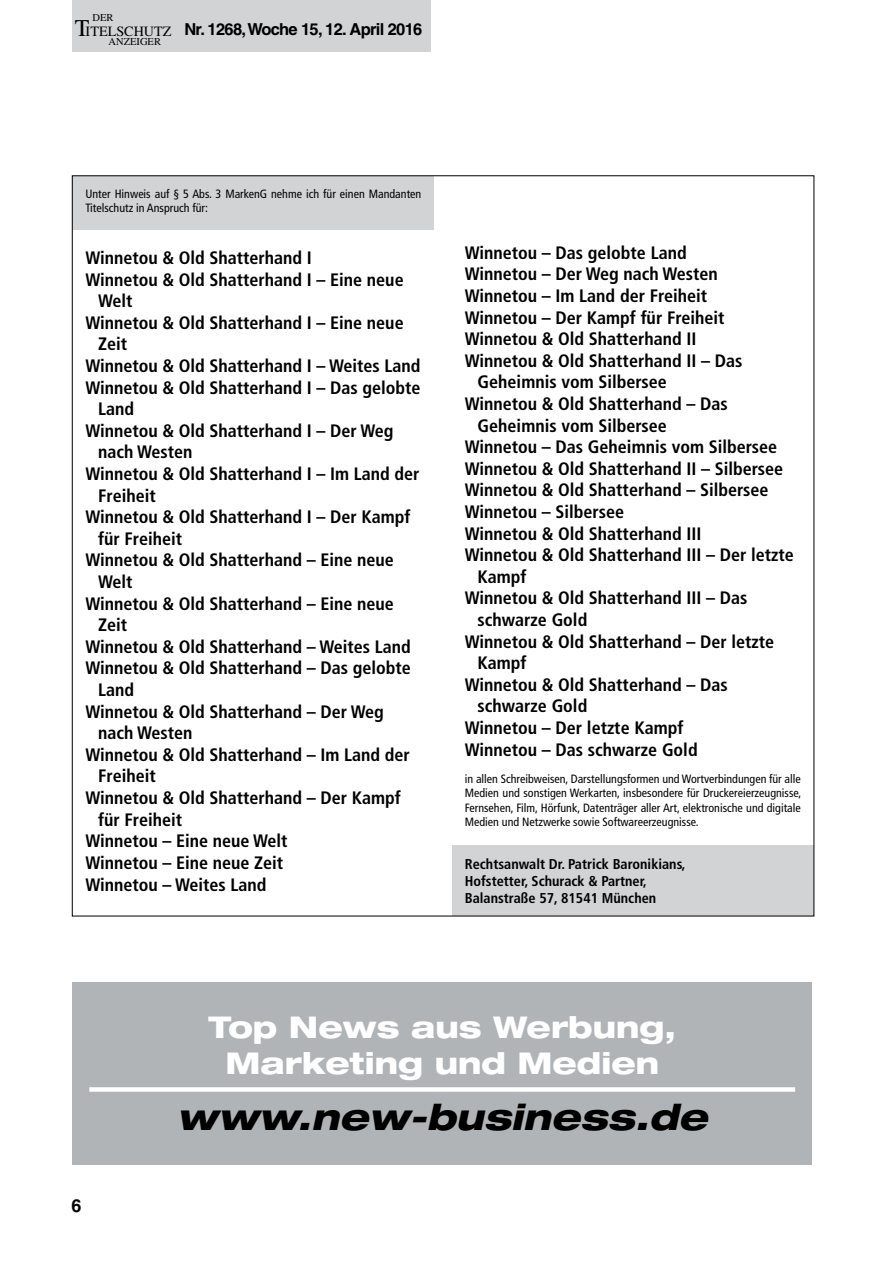
<style>
.page{position:relative;width:893px;height:1263px;background:#fff}
.page>*{position:absolute;margin:0;border:0;box-sizing:border-box;transform-origin:0 0}
.t1{font:italic 800 expanded 36px "Helvetica Neue";color:#000}
.t2{font:800 expanded 30px/36px "Helvetica Neue";color:#fff;text-align:center}
.t3{font:700 condensed 18px "Frutiger";color:#000}
.t4{font:700 18px "Helvetica";color:#000}
.t5{font:700 16.5px "Helvetica";letter-spacing:-.04em;color:#000}
.t6{font:700 condensed 14.25px/17.1px "Frutiger";color:#000}
.t7{font:14.25px "Times";color:#000}
.t8{font:condensed 12px/14.4px "Frutiger";color:#000}
.t9{font:10.5px "Times";color:#000}
.s1{font-size:24px}
</style>
<div class="page">
<div style="left:72px;top:0;width:359px;height:51px;background:#d1d3d4"></div>
<div style="left:73px;top:176px;width:361px;height:54px;background:#d1d3d4"></div>
<div style="left:452px;top:845px;width:361px;height:70px;background:#d1d3d4"></div>
<div style="left:72px;top:982px;width:740px;height:183px;background:#b1b4b6"></div>
<div style="left:89px;top:1087px;width:706px;height:5px;background:#fff"></div>
<p class="t9" style="left:93px;top:12px;width:22px">DER</p>
<p class="t7" style="left:75px;top:23px;width:98px"><span class="s1">T</span>ITELSCHUTZ</p>
<p class="t9" style="left:109px;top:35px;width:54px">ANZEIGER</p>
<p class="t5" style="left:184px;top:20px;width:240px">Nr. 1268, Woche 15, 12. April 2016</p>
<p class="t8" style="left:85px;top:187px;width:337px">Unter Hinweis auf § 5 Abs. 3 MarkenG nehme ich für einen Mandanten<br>Titelschutz in Anspruch für:</p>
<p class="t3" style="left:85px;top:247px;width:228px">Winnetou &amp; Old Shatterhand I</p>
<p class="t3" style="left:85px;top:269px;width:320px">Winnetou &amp; Old Shatterhand I – Eine neue</p>
<p class="t3" style="left:98px;top:290px;width:36px">Welt</p>
<p class="t3" style="left:85px;top:312px;width:320px">Winnetou &amp; Old Shatterhand I – Eine neue</p>
<p class="t3" style="left:98px;top:333px;width:31px">Zeit</p>
<p class="t3" style="left:85px;top:355px;width:337px">Winnetou &amp; Old Shatterhand I – Weites Land</p>
<p class="t3" style="left:85px;top:377px;width:337px">Winnetou &amp; Old Shatterhand I – Das gelobte</p>
<p class="t3" style="left:98px;top:398px;width:37px">Land</p>
<p class="t3" style="left:85px;top:420px;width:310px">Winnetou &amp; Old Shatterhand I – Der Weg</p>
<p class="t3" style="left:98px;top:441px;width:96px">nach Westen</p>
<p class="t3" style="left:85px;top:463px;width:336px">Winnetou &amp; Old Shatterhand I – Im Land der</p>
<p class="t3" style="left:98px;top:485px;width:59px">Freiheit</p>
<p class="t3" style="left:85px;top:506px;width:327px">Winnetou &amp; Old Shatterhand I – Der Kampf</p>
<p class="t3" style="left:98px;top:528px;width:85px">für Freiheit</p>
<p class="t3" style="left:85px;top:549px;width:310px">Winnetou &amp; Old Shatterhand – Eine neue</p>
<p class="t3" style="left:98px;top:571px;width:36px">Welt</p>
<p class="t3" style="left:85px;top:593px;width:310px">Winnetou &amp; Old Shatterhand – Eine neue</p>
<p class="t3" style="left:98px;top:614px;width:31px">Zeit</p>
<p class="t3" style="left:85px;top:636px;width:327px">Winnetou &amp; Old Shatterhand – Weites Land</p>
<p class="t3" style="left:85px;top:657px;width:327px">Winnetou &amp; Old Shatterhand – Das gelobte</p>
<p class="t3" style="left:98px;top:679px;width:37px">Land</p>
<p class="t3" style="left:85px;top:701px;width:300px">Winnetou &amp; Old Shatterhand – Der Weg</p>
<p class="t3" style="left:98px;top:722px;width:96px">nach Westen</p>
<p class="t3" style="left:85px;top:744px;width:326px">Winnetou &amp; Old Shatterhand – Im Land der</p>
<p class="t3" style="left:98px;top:765px;width:59px">Freiheit</p>
<p class="t3" style="left:85px;top:787px;width:317px">Winnetou &amp; Old Shatterhand – Der Kampf</p>
<p class="t3" style="left:98px;top:809px;width:85px">für Freiheit</p>
<p class="t3" style="left:85px;top:830px;width:204px">Winnetou – Eine neue Welt</p>
<p class="t3" style="left:85px;top:852px;width:199px">Winnetou – Eine neue Zeit</p>
<p class="t3" style="left:85px;top:873px;width:182px">Winnetou – Weites Land</p>
<p class="t3" style="left:465px;top:242px;width:223px">Winnetou – Das gelobte Land</p>
<p class="t3" style="left:465px;top:263px;width:254px">Winnetou – Der Weg nach Westen</p>
<p class="t3" style="left:465px;top:285px;width:244px">Winnetou – Im Land der Freiheit</p>
<p class="t3" style="left:465px;top:307px;width:261px">Winnetou – Der Kampf für Freiheit</p>
<p class="t3" style="left:465px;top:328px;width:233px">Winnetou &amp; Old Shatterhand II</p>
<p class="t3" style="left:465px;top:350px;width:279px">Winnetou &amp; Old Shatterhand II – Das</p>
<p class="t3" style="left:478px;top:371px;width:191px">Geheimnis vom Silbersee</p>
<p class="t3" style="left:465px;top:393px;width:264px">Winnetou &amp; Old Shatterhand – Das</p>
<p class="t3" style="left:478px;top:415px;width:191px">Geheimnis vom Silbersee</p>
<p class="t3" style="left:465px;top:436px;width:314px">Winnetou – Das Geheimnis vom Silbersee</p>
<p class="t3" style="left:465px;top:458px;width:320px">Winnetou &amp; Old Shatterhand II – Silbersee</p>
<p class="t3" style="left:465px;top:479px;width:305px">Winnetou &amp; Old Shatterhand – Silbersee</p>
<p class="t3" style="left:465px;top:501px;width:161px">Winnetou – Silbersee</p>
<p class="t3" style="left:465px;top:523px;width:238px">Winnetou &amp; Old Shatterhand III</p>
<p class="t3" style="left:465px;top:544px;width:330px">Winnetou &amp; Old Shatterhand III – Der letzte</p>
<p class="t3" style="left:478px;top:566px;width:50px">Kampf</p>
<p class="t3" style="left:465px;top:587px;width:284px">Winnetou &amp; Old Shatterhand III – Das</p>
<p class="t3" style="left:478px;top:609px;width:111px">schwarze Gold</p>
<p class="t3" style="left:465px;top:631px;width:311px">Winnetou &amp; Old Shatterhand – Der letzte</p>
<p class="t3" style="left:478px;top:652px;width:50px">Kampf</p>
<p class="t3" style="left:465px;top:674px;width:264px">Winnetou &amp; Old Shatterhand – Das</p>
<p class="t3" style="left:478px;top:695px;width:111px">schwarze Gold</p>
<p class="t3" style="left:465px;top:717px;width:220px">Winnetou – Der letzte Kampf</p>
<p class="t3" style="left:465px;top:739px;width:234px">Winnetou – Das schwarze Gold</p>
<p class="t8" style="left:465px;top:771px;width:338px;text-align:justify">in allen Schreibweisen, Darstellungsformen und Wortverbindungen für alle Medien und sonstigen Werkarten, insbesondere für Druckereierzeugnisse, Fernsehen, Film, Hörfunk, Datenträger aller Art, elektronische und digitale Medien und Netzwerke sowie Softwareerzeugnisse.</p>
<p class="t6" style="left:465px;top:855px;width:222px">Rechtsanwalt Dr. Patrick Baronikians,<br>Hofstetter, Schurack &amp; Partner,<br>Balanstraße 57, 81541 München</p>
<p class="t4" style="left:71px;top:1194px;width:12px">6</p>
<h2 class="t2" style="left:208px;top:1009px;width:469px">Top News aus Werbung,<br>Marketing und Medien</h2>
<h1 class="t1" style="left:177px;top:1094px;width:532px">www.new-business.de</h1>
</div>
